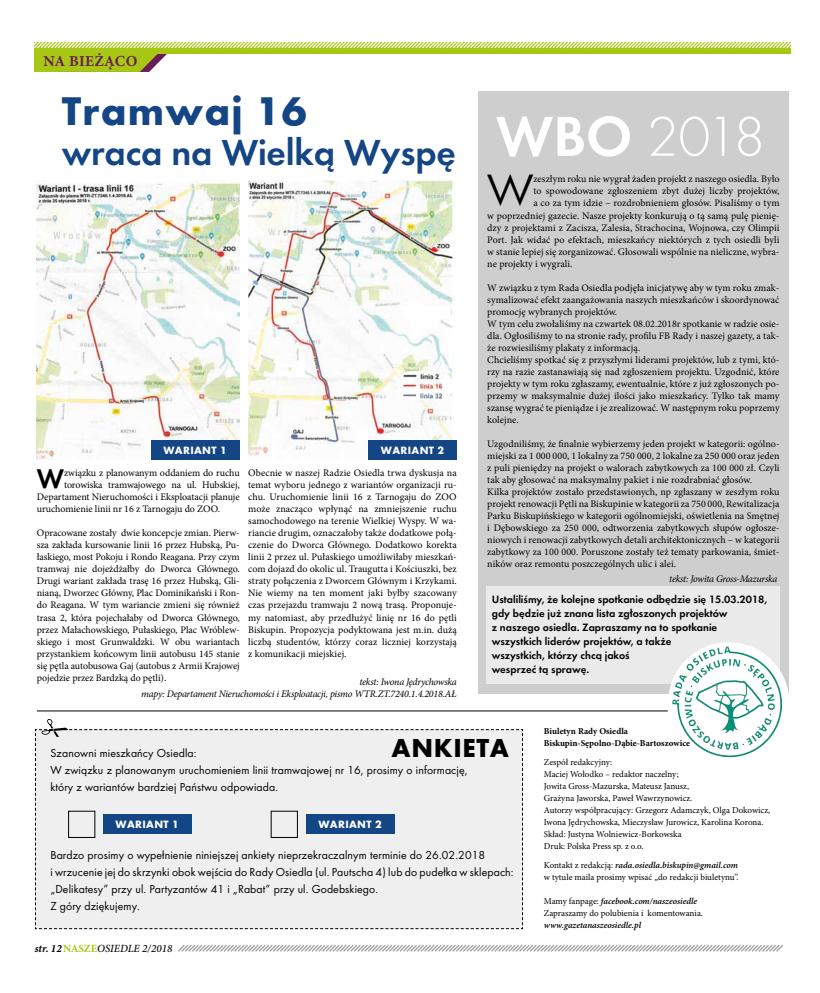
<style>
.page{position:relative;width:820px;height:993px;background:#fff}
.page>*{position:absolute;margin:0;border:0;box-sizing:border-box;transform-origin:0 0}
.t1{font:300 58.4px "Futura";color:#fff}
.t2{font:41.8px "Futura";color:#000}
.t3{font:700 41.5px "Futura";letter-spacing:.03em;color:#144584}
.t4{font:37.5px "Futura Dem";letter-spacing:-.005em;color:#144584}
.t5{font:28px "Futura Dem";color:#000}
.t6{font:700 27px "Futura";letter-spacing:.025em;color:#000}
.t7{font:700 15.3px "Minion Pro";letter-spacing:.02em;color:#6b1c58}
.t8{font:12px/17px "Futura Boo";letter-spacing:.01em;color:#000}
.t9{font:11px/14px "Futura Dem";color:#000}
.t10{font:700 11px "Futura";letter-spacing:.03em;color:#fff}
.t11{font:italic 500 11px "Minion Pro";color:#000}
.t12{font:10px/12px "Minion Pro";letter-spacing:.005em;color:#000;text-align:justify}
.t13{font:italic 10px "Minion Pro";letter-spacing:-.025em;color:#000}
.t14{font:9px/12px "Minion Pro";color:#000}
.t15{font:700 9px/12px "Minion Pro";color:#000}
.t16{font:italic 600 9px "Minion Pro";color:#000}
.s1{font-family:"Futura Dem";font-weight:400}
.s2{font-weight:700}
.s3{font-weight:700;font-style:normal;color:#a6c714}
.s4{font-weight:600;font-style:italic}
</style>
<div class="page">
<img style="left:248px;top:180px;width:206px;height:276px">
<img style="left:37px;top:181px;width:202px;height:278px">
<svg style="left:34px;top:42px;width:757px;height:30px"></svg>
<svg style="left:178px;top:945px;width:605px;height:7px"></svg>
<hr style="left:37px;top:710px;width:630px;height:1px;background:#000">
<div style="left:35px;top:719px;width:488px;height:209px;background:#efefef"></div>
<div style="left:478px;top:91px;width:310px;height:602px;background:#cecece"></div>
<div style="left:486px;top:586px;width:294px;height:97px;background:#eaeaea"></div>
<div style="left:668px;top:642px;width:121px;height:121px;background:#fff;border-radius:50%"></div>
<img style="left:668px;top:643px;width:116px;height:115px">
<div style="left:151px;top:440px;width:88px;height:19px;background:#144584"></div>
<div style="left:103px;top:814px;width:88px;height:19px;background:#144584"></div>
<div style="left:368px;top:440px;width:88px;height:19px;background:#144584"></div>
<div style="left:305px;top:814px;width:89px;height:19px;background:#144584"></div>
<h3 class="t7" style="left:44px;top:50px;width:95px">NA BIEŻĄCO</h3>
<h3 class="t3" style="left:62px;top:85px;width:246px">Tramwaj 16</h3>
<h3 class="t4" style="left:62px;top:130px;width:395px">wraca na Wielką Wyspę</h3>
<p class="t10" style="left:163px;top:443px;width:65px">WARIANT 1</p>
<p class="t10" style="left:381px;top:443px;width:65px">WARIANT 2</p>
<h3 class="t5" style="left:37px;top:462px;width:29px">W</h3>
<p class="t12" style="left:64px;top:467px;width:177px">związku z planowanym oddaniem do ruchu</p>
<p class="t12" style="left:248px;top:467px;width:210px">Obecnie w naszej Radzie Osiedla trwa dyskusja na temat wyboru jednego z wariantów organizacji ru&shy;chu. Uruchomienie linii 16 z Tarnogaju do ZOO może znacząco wpłynąć na zmniejszenie ruchu samochodowego na terenie Wielkiej Wyspy. W wa&shy;riancie drugim, oznaczałoby także dodatkowe połą&shy;czenie do Dworca Głównego. Dodatkowo korekta linii 2 przez ul. Pułaskiego umożliwiłaby mieszkań&shy;com dojazd do okolic ul. Traugutta i Kościuszki, bez straty połączenia z Dworcem Głównym i Krzykami.<br>Nie wiemy na ten moment jaki byłby szacowany czas przejazdu tramwaju 2 nową trasą. Proponuje&shy;my natomiast, aby przedłużyć linię nr 16 do pętli Biskupin. Propozycja podyktowana jest m.in. dużą liczbą studentów, którzy coraz liczniej korzystają z komunikacji miejskiej.</p>
<p class="t13" style="left:359px;top:675px;width:99px">tekst: Iwona Jędrychowska</p>
<p class="t12" style="left:64px;top:479px;width:177px">torowiska tramwajowego na ul. Hubskiej,</p>
<p class="t12" style="left:37px;top:491px;width:204px">Departament Nieruchomości i Eksploatacji planuje</p>
<p class="t12" style="left:37px;top:503px;width:185px">uruchomienie linii nr 16 z Tarnogaju do ZOO.</p>
<p class="t12" style="left:37px;top:527px;width:204px">Opracowane zostały dwie koncepcje zmian. Pierw&shy;sza zakłada kursowanie linii 16 przez Hubską, Pu&shy;łaskiego, most Pokoju i Rondo Reagana. Przy czym tramwaj nie dojeżdżałby do Dworca Głównego.<br>Drugi wariant zakłada trasę 16 przez Hubską, Gli&shy;nianą, Dworzec Główny, Plac Dominikański i Ron&shy;do Reagana. W tym wariancie zmieni się również trasa 2, która pojechałaby od Dworca Głównego, przez Małachowskiego, Pułaskiego, Plac Wróblew&shy;skiego i most Grunwaldzki. W obu wariantach przystankiem końcowym linii autobusu 145 stanie się pętla autobusowa Gaj (autobus z Armii Krajowej pojedzie przez Bardzką do pętli).</p>
<p class="t13" style="left:141px;top:686px;width:317px">mapy: Departament Nieruchomości i Eksploatacji, pismo WTR.ZT.7240.1.4.2018.AŁ</p>
<h1 class="t1" style="left:496px;top:103px;width:271px"><span class="s1">WBO</span> 2018</h1>
<h2 class="t2" style="left:487px;top:163px;width:47px">W</h2>
<p class="t12" style="left:533px;top:173px;width:247px">zeszłym roku nie wygrał żaden projekt z naszego osiedla. Było</p>
<p class="t12" style="left:533px;top:185px;width:247px">to spowodowane zgłoszeniem zbyt dużej liczby projektów,</p>
<p class="t12" style="left:533px;top:197px;width:247px">a co za tym idzie – rozdrobnieniem głosów. Pisaliśmy o tym</p>
<p class="t12" style="left:487px;top:209px;width:293px">w poprzedniej gazecie. Nasze projekty konkurują o tą samą pulę pienię-</p>
<p class="t12" style="left:487px;top:221px;width:293px">dzy z projektami z Zacisza, Zalesia, Strachocina, Wojnowa, czy Olimpii</p>
<p class="t12" style="left:487px;top:233px;width:293px">Port. Jak widać po efektach, mieszkańcy niektórych z tych osiedli byli</p>
<p class="t12" style="left:487px;top:245px;width:293px">w stanie lepiej się zorganizować. Głosowali wspólnie na nieliczne, wybra-</p>
<p class="t12" style="left:487px;top:257px;width:87px">ne projekty i wygrali.</p>
<p class="t12" style="left:487px;top:281px;width:294px;text-align:left">W związku z tym Rada Osiedla podjęła inicjatywę aby w tym roku zmak&shy;symalizować efekt zaangażowania naszych mieszkańców i skoordynować promocję wybranych projektów.<br>W tym celu zwołaliśmy na czwartek 08.02.2018r spotkanie w radzie osie&shy;dla. Ogłosiliśmy to na stronie rady, profilu FB Rady i naszej gazety, a tak&shy;że rozwiesiliśmy plakaty z informacją.<br>Chcieliśmy spotkać się z przyszłymi liderami projektów, lub z tymi, któ&shy;rzy na razie zastanawiają się nad zgłoszeniem projektu. Uzgodnić, które projekty w tym roku zgłaszamy, ewentualnie, które z już zgłoszonych po&shy;przemy w maksymalnie dużej ilości jako mieszkańcy. Tylko tak mamy szansę wygrać te pieniądze i je zrealizować. W następnym roku poprzemy kolejne.</p>
<p class="t12" style="left:487px;top:437px;width:294px;text-align:left">Uzgodniliśmy, że finalnie wybierzemy jeden projekt w kategorii: ogólno&shy;miejski za 1 000 000, 1 lokalny za 750 000, 2 lokalne za 250 000 oraz jeden z puli pieniędzy na projekt o walorach zabytkowych za 100 000 zł. Czyli tak aby głosować na maksymalny pakiet i nie rozdrabniać głosów.<br>Kilka projektów zostało przedstawionych, np zgłaszany w zeszłym roku projekt renowacji Pętli na Biskupinie w kategorii za 750 000, Rewitalizacja Parku Biskupińskiego w kategorii ogólnomiejski, oświetlenia na Smętnej i Dębowskiego za 250 000, odtworzenia zabytkowych słupów ogłosze&shy;niowych i renowacji zabytkowych detali architektonicznych – w kategorii zabytkowy za 100 000. Poruszone zostały też tematy parkowania, śmiet&shy;ników oraz remontu poszczególnych ulic i alei.</p>
<p class="t13" style="left:669px;top:571px;width:110px">tekst: Jowita Gross-Mazurska</p>
<p class="t9" style="left:491px;top:592px;width:277px">Ustaliliśmy, że kolejne spotkanie odbędzie się 15.03.2018, gdy będzie już znana lista zgłoszonych projektów<br>z naszego osiedla. Zapraszamy na to spotkanie wszystkich liderów projektów, a także<br>wszystkich, którzy chcą jakoś<br>wesprzeć tą sprawę.</p>
<h3 class="t6" style="left:391px;top:731px;width:119px">ANKIETA</h3>
<p class="t8" style="left:50px;top:744px;width:418px">Szanowni mieszkańcy Osiedla:<br>W związku z planowanym uruchomieniem linii tramwajowej nr 16, prosimy o informację, który z wariantów bardziej Państwu odpowiada.</p>
<p class="t10" style="left:115px;top:817px;width:65px">WARIANT 1</p>
<p class="t10" style="left:318px;top:817px;width:65px">WARIANT 2</p>
<p class="t8" style="left:50px;top:846px;width:464px">Bardzo prosimy o wypełnienie niniejszej ankiety nieprzekraczalnym terminie do 26.02.2018<br>i wrzucenie jej do skrzynki obok wejścia do Rady Osiedla (ul. Pautscha 4) lub do pudełka w sklepach: „Delikatesy” przy ul. Partyzantów 41 i „Rabat” przy ul. Godebskiego.<br>Z góry dziękujemy.</p>
<p class="t11" style="left:35px;top:940px;width:139px"><span class="s2">str. 12</span> <span class="s3">NASZE</span>OSIEDLE 2/2018</p>
<p class="t15" style="left:543px;top:724px;width:148px">Biuletyn Rady Osiedla<br>Biskupin-Sępolno-Dąbie-Bartoszowice</p>
<p class="t14" style="left:543px;top:756px;width:228px">Zespół redakcyjny:<br>Maciej Wołodko – redaktor naczelny;<br>Jowita Gross-Mazurska, Mateusz Janusz,<br>Grażyna Jaworska, Paweł Wawrzynowicz.<br>Autorzy współpracujący: Grzegorz Adamczyk, Olga Dokowicz, Iwona Jędrychowska, Mieczysław Jurowicz, Karolina Korona.<br>Skład: Justyna Wolniewicz-Borkowska<br>Druk: Polska Press sp. z o.o.</p>
<p class="t14" style="left:543px;top:859px;width:196px">Kontakt z redakcją: <span class="s4">rada.osiedla.biskupin@gmail.com </span>w tytule maila prosimy wpisać „do redakcji biuletynu”.</p>
<p class="t14" style="left:543px;top:895px;width:161px">Mamy fanpage: <span class="s4">facebook.com/naszeosiedle<br></span>Zapraszamy do polubienia i komentowania.</p>
<p class="t16" style="left:543px;top:918px;width:99px">www.gazetanaszeosiedle.pl</p>
</div>
